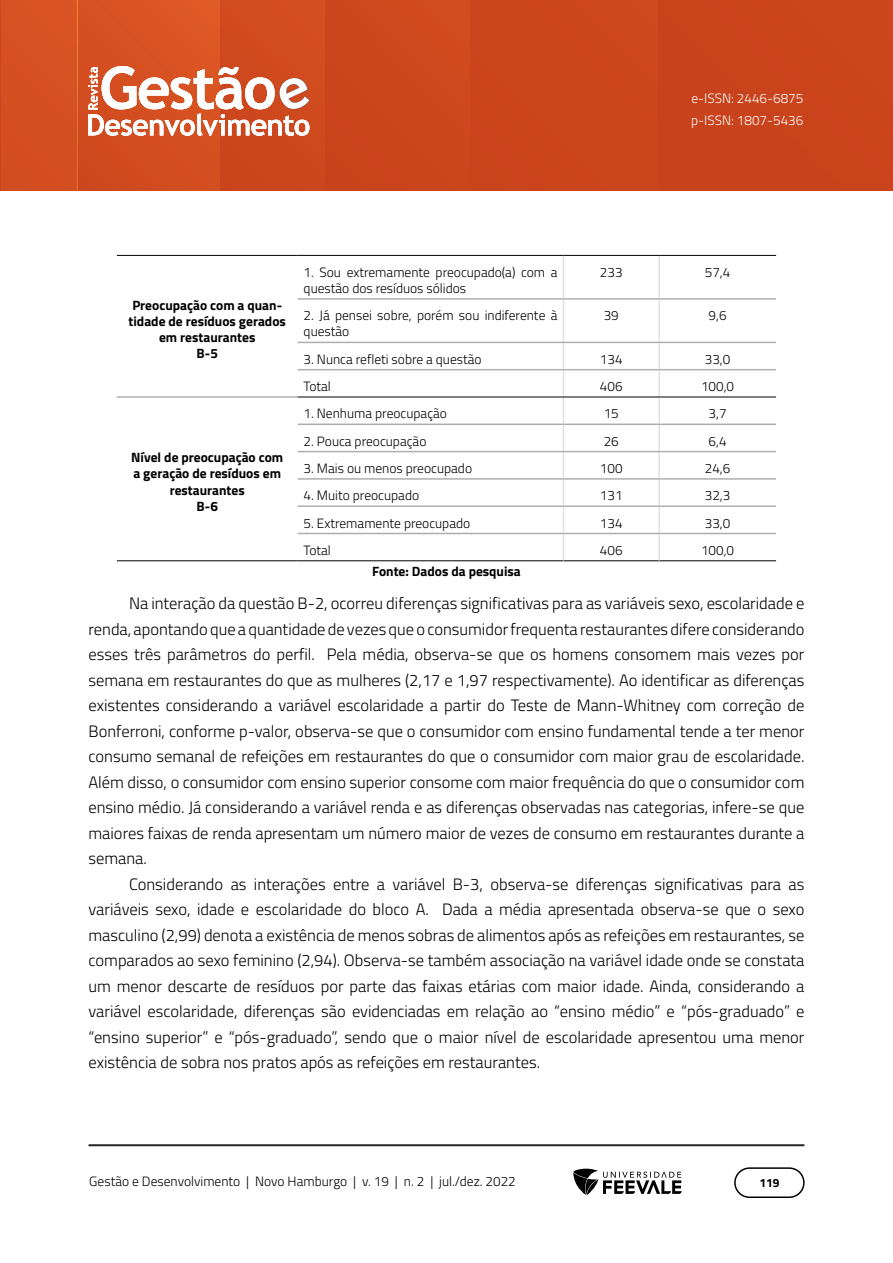
<style>
.page{position:relative;width:893px;height:1263px;background:#fff}
.page>*{position:absolute;margin:0;border:0;box-sizing:border-box;transform-origin:0 0}
.Corpo_de_texto{font:300 16.5px/25.5px "Titillium Web";color:#000;text-align:justify}
.t1{font:300 13.5px/16.2px "Titillium Web";color:#000}
.fonte_FIGURA{font:700 13.5px/16.2px "Titillium Web";color:#000;text-align:center}
.t2{font:300 13.5px/22.5px "Titillium Web";color:#fff}
.t3{font:700 12px "Titillium Web";color:#000}
</style>
<div class="page">
<hr style="left:892px;top:0;width:1px;height:191px;background:#c7401a">
<img style="left:1px;top:0;width:891px;height:191px">
<hr style="left:220px;top:0;width:1px;height:191px;background:#cd481e">
<img style="left:77px;top:0;width:1px;height:191px">
<hr style="left:89px;top:1144px;width:715px;height:2px;background:#282828">
<div style="left:734px;top:1167px;width:71px;height:31px;border:2px solid #000;border-radius:15px"></div>
<svg style="left:573px;top:1169px;width:109px;height:26px"></svg>
<svg style="left:88px;top:66px;width:221px;height:70px"></svg>
<hr style="left:563px;top:256px;width:1px;height:42px;background:#e0e0e0">
<hr style="left:658px;top:256px;width:2px;height:42px;background:#e0e0e0">
<hr style="left:117px;top:255px;width:181px;height:1px;background:#000">
<hr style="left:298px;top:255px;width:265px;height:1px;background:#000">
<hr style="left:563px;top:255px;width:96px;height:1px;background:#000">
<hr style="left:659px;top:255px;width:117px;height:1px;background:#000">
<hr style="left:563px;top:300px;width:1px;height:42px;background:#e0e0e0">
<hr style="left:658px;top:300px;width:2px;height:42px;background:#e0e0e0">
<hr style="left:298px;top:298px;width:265px;height:2px;background:#aeaeae">
<hr style="left:563px;top:298px;width:96px;height:2px;background:#aeaeae">
<hr style="left:659px;top:298px;width:117px;height:2px;background:#aeaeae">
<hr style="left:658px;top:343px;width:2px;height:26px;background:#e0e0e0">
<hr style="left:298px;top:342px;width:265px;height:1px;background:#aeaeae">
<hr style="left:563px;top:342px;width:96px;height:1px;background:#aeaeae">
<hr style="left:659px;top:342px;width:117px;height:1px;background:#aeaeae">
<hr style="left:658px;top:370px;width:2px;height:27px;background:#e0e0e0">
<hr style="left:298px;top:369px;width:265px;height:1px;background:#aeaeae">
<hr style="left:563px;top:369px;width:96px;height:1px;background:#aeaeae">
<hr style="left:659px;top:369px;width:117px;height:1px;background:#aeaeae">
<hr style="left:117px;top:396px;width:181px;height:2px;background:#aeaeae">
<hr style="left:658px;top:397px;width:2px;height:27px;background:#e0e0e0">
<hr style="left:298px;top:397px;width:265px;height:1px;background:#000">
<hr style="left:563px;top:397px;width:96px;height:1px;background:#000">
<hr style="left:659px;top:397px;width:117px;height:1px;background:#000">
<hr style="left:658px;top:425px;width:2px;height:26px;background:#e0e0e0">
<hr style="left:298px;top:424px;width:265px;height:1px;background:#aeaeae">
<hr style="left:563px;top:424px;width:96px;height:1px;background:#aeaeae">
<hr style="left:659px;top:424px;width:117px;height:1px;background:#aeaeae">
<hr style="left:658px;top:452px;width:2px;height:26px;background:#e0e0e0">
<hr style="left:298px;top:451px;width:265px;height:1px;background:#aeaeae">
<hr style="left:563px;top:451px;width:96px;height:1px;background:#aeaeae">
<hr style="left:659px;top:451px;width:117px;height:1px;background:#aeaeae">
<hr style="left:658px;top:480px;width:2px;height:25px;background:#e0e0e0">
<hr style="left:298px;top:478px;width:265px;height:2px;background:#aeaeae">
<hr style="left:563px;top:478px;width:96px;height:2px;background:#aeaeae">
<hr style="left:659px;top:478px;width:117px;height:2px;background:#aeaeae">
<hr style="left:658px;top:507px;width:2px;height:26px;background:#e0e0e0">
<hr style="left:298px;top:505px;width:265px;height:2px;background:#aeaeae">
<hr style="left:563px;top:505px;width:96px;height:2px;background:#aeaeae">
<hr style="left:659px;top:505px;width:117px;height:2px;background:#aeaeae">
<hr style="left:298px;top:533px;width:265px;height:1px;background:#aeaeae">
<hr style="left:563px;top:533px;width:96px;height:1px;background:#aeaeae">
<hr style="left:659px;top:533px;width:117px;height:1px;background:#aeaeae">
<hr style="left:117px;top:560px;width:181px;height:1px;background:#000">
<hr style="left:298px;top:560px;width:265px;height:1px;background:#000">
<hr style="left:563px;top:560px;width:96px;height:1px;background:#000">
<hr style="left:659px;top:560px;width:117px;height:1px;background:#000">
<svg style="left:563px;top:343px;width:1px;height:217px"></svg>
<hr style="left:658px;top:534px;width:2px;height:26px;background:#e0e0e0">
<p class="t2" style="left:691px;top:86px;width:114px">e-ISSN: 2446-6875 p-ISSN: 1807-5436</p>
<p class="fonte_FIGURA" style="left:129px;top:296px;width:159px">Preocupação com a quan&shy;tidade de resíduos gerados em restaurantes</p>
<p class="fonte_FIGURA" style="left:197px;top:345px;width:23px">B-5</p>
<p class="t1" style="left:304px;top:263px;width:255px">1. Sou extremamente preocupado(a) com a questão dos resíduos sólidos</p>
<p class="t1" style="left:600px;top:263px;width:24px">233</p>
<p class="t1" style="left:705px;top:263px;width:27px">57,4</p>
<p class="t1" style="left:304px;top:307px;width:255px">2. Já pensei sobre, porém sou indiferente à questão</p>
<p class="t1" style="left:604px;top:307px;width:17px">39</p>
<p class="t1" style="left:709px;top:307px;width:19px">9,6</p>
<p class="t1" style="left:304px;top:350px;width:180px">3. Nunca refleti sobre a questão</p>
<p class="t1" style="left:600px;top:350px;width:24px">134</p>
<p class="t1" style="left:705px;top:350px;width:27px">33,0</p>
<p class="t1" style="left:304px;top:377px;width:29px">Total</p>
<p class="t1" style="left:600px;top:377px;width:24px">406</p>
<p class="t1" style="left:701px;top:377px;width:35px">100,0</p>
<p class="t1" style="left:304px;top:405px;width:145px">1. Nenhuma preocupação</p>
<p class="t1" style="left:604px;top:405px;width:17px">15</p>
<p class="t1" style="left:709px;top:405px;width:19px">3,7</p>
<p class="t1" style="left:304px;top:432px;width:124px">2. Pouca preocupação</p>
<p class="t1" style="left:604px;top:432px;width:17px">26</p>
<p class="t1" style="left:709px;top:432px;width:19px">6,4</p>
<p class="t1" style="left:304px;top:459px;width:170px">3. Mais ou menos preocupado</p>
<p class="t1" style="left:600px;top:459px;width:24px">100</p>
<p class="t1" style="left:705px;top:459px;width:27px">24,6</p>
<p class="t1" style="left:304px;top:487px;width:117px">4. Muito preocupado</p>
<p class="t1" style="left:600px;top:487px;width:24px">131</p>
<p class="t1" style="left:705px;top:487px;width:27px">32,3</p>
<p class="t1" style="left:304px;top:514px;width:168px">5. Extremamente preocupado</p>
<p class="t1" style="left:600px;top:514px;width:24px">134</p>
<p class="t1" style="left:705px;top:514px;width:27px">33,0</p>
<p class="t1" style="left:304px;top:541px;width:29px">Total</p>
<p class="t1" style="left:600px;top:541px;width:24px">406</p>
<p class="t1" style="left:701px;top:541px;width:35px">100,0</p>
<p class="fonte_FIGURA" style="left:372px;top:563px;width:150px">Fonte: Dados da pesquisa</p>
<p class="Corpo_de_texto" style="left:88px;top:590px;width:717px;text-indent:40px">Na interação da questão B-2, ocorreu diferenças significativas para as variáveis sexo, escolaridade e renda, apontando que a quantidade de vezes que o consumidor frequenta restaurantes difere considerando esses três parâmetros do perfil. Pela média, observa-se que os homens consomem mais vezes por semana em restaurantes do que as mulheres (2,17 e 1,97 respectivamente). Ao identificar as diferenças existentes considerando a variável escolaridade a partir do Teste de Mann-Whitney com correção de Bonferroni, conforme p-valor, observa-se que o consumidor com ensino fundamental tende a ter menor consumo semanal de refeições em restaurantes do que o consumidor com maior grau de escolaridade.<br>Além disso, o consumidor com ensino superior consome com maior frequência do que o consumidor com ensino médio. Já considerando a variável renda e as diferenças observadas nas categorias, infere-se que maiores faixas de renda apresentam um número maior de vezes de consumo em restaurantes durante a semana.</p>
<p class="Corpo_de_texto" style="left:88px;top:870px;width:717px;text-indent:40px">Considerando as interações entre a variável B-3, observa-se diferenças significativas para as variáveis sexo, idade e escolaridade do bloco A. Dada a média apresentada observa-se que o sexo masculino (2,99) denota a existência de menos sobras de alimentos após as refeições em restaurantes, se comparados ao sexo feminino (2,94). Observa-se também associação na variável idade onde se constata um menor descarte de resíduos por parte das faixas etárias com maior idade. Ainda, considerando a variável escolaridade, diferenças são evidenciadas em relação ao “ensino médio” e “pós-graduado” e “ensino superior” e “pós-graduado”, sendo que o maior nível de escolaridade apresentou uma menor existência de sobra nos pratos após as refeições em restaurantes.</p>
<p class="fonte_FIGURA" style="left:131px;top:449px;width:153px">Nível de preocupação com a geração de resíduos em restaurantes</p>
<p class="fonte_FIGURA" style="left:197px;top:497px;width:23px">B-6</p>
<p class="t1" style="left:89px;top:1172px;width:428px">Gestão e Desenvolvimento | Novo Hamburgo | v. 19 | n. 2 | jul./dez. 2022</p>
<p class="t3" style="left:759px;top:1174px;width:22px">119</p>
</div>
